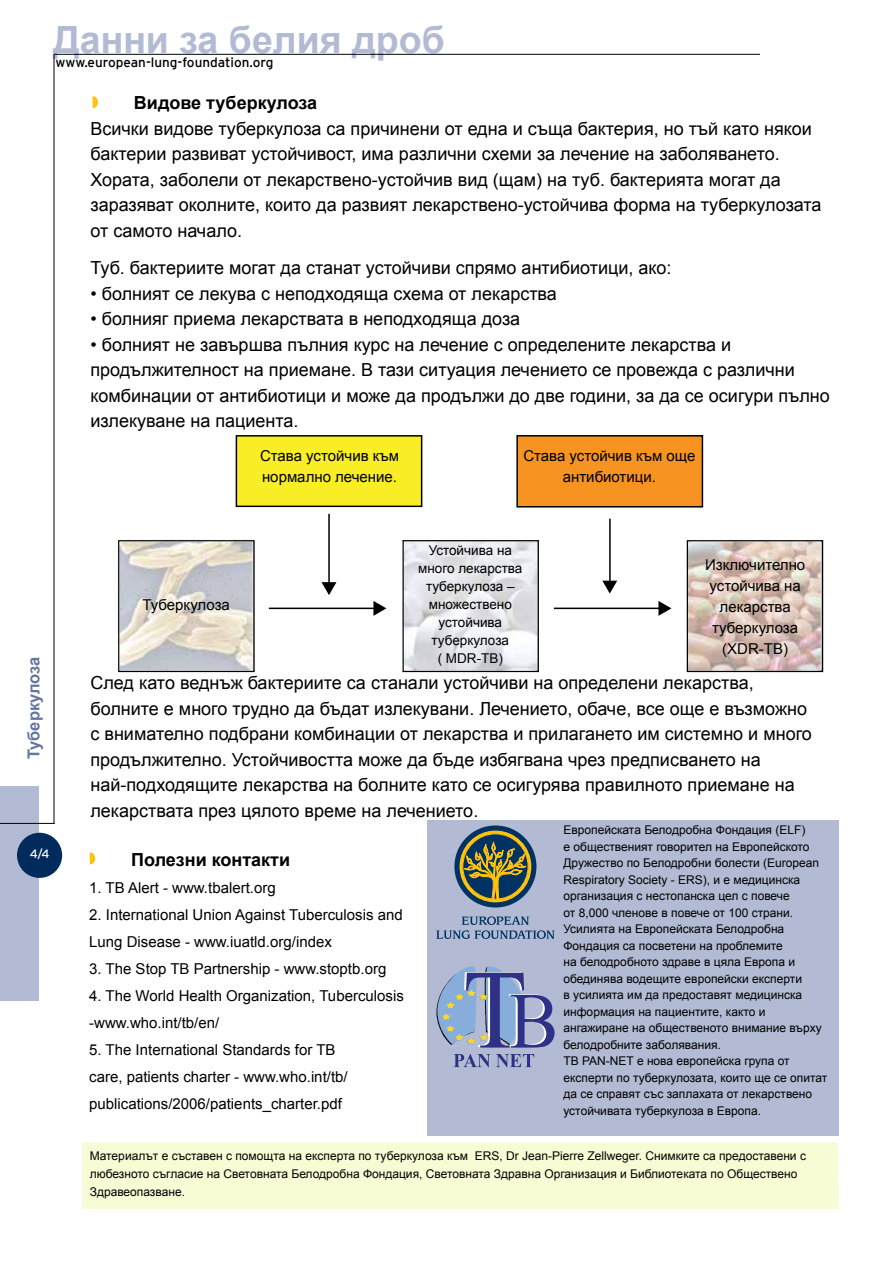
<style>
.page{position:relative;width:893px;height:1263px;background:#fff}
.page>*{position:absolute;margin:0;border:0;box-sizing:border-box;transform-origin:0 0}
.t1{font:700 37.5px "Arial";color:#b2bbd3}
.t2{font:18px/25.5px "Arial";color:#000}
.t3{font:700 18px "Arial";color:#000}
.t4{font:700 16.5px "Arial";letter-spacing:-.005em;color:#62779f}
.t5{font:15px/21px "Arial";color:#000}
.t6{font:13.5px/18px "Arial";color:#000;text-align:center}
.t7{font:13.5px "Interstate";color:#000}
.t8{font:12px/16.5px "Arial";color:#000}
.t9{font:12px "Interstate";color:#fff}
</style>
<div class="page">
<div style="left:0;top:786px;width:38px;height:214px;background:#b2bbd3"></div>
<div style="left:17px;top:833px;width:45px;height:45px;background:#002b5c;border-radius:50%"></div>
<hr style="left:54px;top:54px;width:1px;height:769px;background:#000">
<hr style="left:54px;top:54px;width:706px;height:1px;background:#000">
<hr style="left:0;top:823px;width:55px;height:1px;background:#000">
<div style="left:428px;top:821px;width:411px;height:315px;background:#b2bbd3"></div>
<div style="left:82px;top:1142px;width:757px;height:67px;background:#f7fcd5"></div>
<svg style="left:454px;top:825px;width:82px;height:82px"></svg>
<svg style="left:436px;top:916px;width:119px;height:23px"></svg>
<svg style="left:460px;top:831px;width:71px;height:71px;background:#656e4d"></svg>
<svg style="left:436px;top:966px;width:88px;height:79px"></svg>
<img style="left:454px;top:1054px;width:80px;height:13px">
<img style="left:524px;top:995px;width:31px;height:52px">
<img style="left:464px;top:972px;width:58px;height:73px">
<img style="left:466px;top:973px;width:58px;height:74px">
<img style="left:686px;top:540px;width:135px;height:132px">
<div style="left:517px;top:435px;width:185px;height:72px;background:#f79421"></div>
<div style="left:516px;top:435px;width:187px;height:72px;border:2px solid #000"></div>
<hr style="left:554px;top:608px;width:107px;height:1px;background:#000">
<svg style="left:658px;top:601px;width:13px;height:15px"></svg>
<svg style="left:118px;top:435px;width:421px;height:237px"></svg>
<hr style="left:609px;top:519px;width:2px;height:66px;background:#000">
<svg style="left:602px;top:581px;width:15px;height:13px"></svg>
<svg style="left:93px;top:96px;width:5px;height:12px"></svg>
<svg style="left:90px;top:852px;width:5px;height:12px"></svg>
<h1 class="t1" style="left:53px;top:15px;width:393px">Данни за белия дроб</h1>
<p class="t7" style="left:56px;top:54px;width:219px">www.european-lung-foundation.org</p>
<p class="t3" style="left:134px;top:91px;width:185px">Видове туберкулоза</p>
<p class="t2" style="left:90px;top:116px;width:733px">Всички видове туберкулоза са причинени от една и съща бактерия, но тъй като някои бактерии развиват устойчивост, има различни схеми за лечение на заболяването.<br>Хората, заболели от лекарствено-устойчив вид (щам) на туб. бактерията могат да заразяват околните, които да развият лекарствено-устойчива форма на туберкулозата от самото начало.</p>
<p class="t2" style="left:90px;top:255px;width:583px">Туб. бактериите могат да станат устойчиви спрямо антибиотици, ако:</p>
<p class="t2" style="left:90px;top:281px;width:468px">• болният се лекува с неподходяща схема от лекарства</p>
<p class="t2" style="left:90px;top:306px;width:431px">• болнияг приема лекарствата в неподходяща доза</p>
<p class="t2" style="left:90px;top:332px;width:741px">• болният не завършва пълния курс на лечение с определените лекарства и продължителност на приемане. В тази ситуация лечението се провежда с различни комбинации от антибиотици и може да продължи до две години, за да се осигури пълно излекуване на пациента.</p>
<p class="t4" style="left:23px;top:759px;width:104px;rotate:-90deg">Туберкулоза</p>
<p class="t9" style="left:30px;top:846px;width:21px">4/4</p>
<p class="t5" style="left:143px;top:595px;width:89px">Туберкулоза</p>
<p class="t5" style="left:260px;top:446px;width:141px">Става устойчив към нормално лечение.</p>
<p class="t5" style="left:523px;top:446px;width:174px;text-align:center">Става устойчив към още антибиотици.</p>
<p class="t6" style="left:418px;top:542px;width:106px">Устойчива на много лекарства туберкулоза – множествено устойчива туберкулоза<br>( MDR-TB)</p>
<p class="t5" style="left:705px;top:554px;width:102px;text-align:center">Изключително устойчива на лекарства туберкулоза (XDR-TB)</p>
<p class="t2" style="left:90px;top:670px;width:723px">След като веднъж бактериите са станали устойчиви на определени лекарства, болните е много трудно да бъдат излекувани. Лечението, обаче, все още е възможно с внимателно подбрани комбинации от лекарства и прилагането им системно и много продължително. Устойчивостта може да бъде избягвана чрез предписването на най-подходящите лекарства на болните като се осигурява правилното приемане на лекарствата през цялото време на лечението.</p>
<p class="t8" style="left:563px;top:822px;width:265px">Европейската Белодробна Фондация (ELF)<br>е общественият говорител на Европейското Дружество по Белодробни болести (European Respiratory Society - ERS), и е медицинска организация с нестопанска цел с повече<br>от 8,000 членове в повече от 100 страни.<br>Усилията на Европейската Белодробна Фондация са посветени на проблемите<br>на белодробното здраве в цяла Европа и обединява водещите европейски експерти<br>в усилията им да предоставят медицинска информация на пациентите, както и ангажиране на общественото внимание върху белодробните заболявания.<br>TB PAN-NET е нова европейска група от експерти по туберкулозата, които ще се опитат да се справят със заплахата от лекарствено устойчивата туберкулоза в Европа.</p>
<p class="t8" style="left:90px;top:1147px;width:718px;line-height:18px">Материалът е съставен с помощта на експерта по туберкулоза към ERS, Dr Jean-Pierre Zellweger. Снимките са предоставени с любезното съгласие на Световната Белодробна Фондация, Световната Здравна Организация и Библиотеката по Обществено<br>Здравеопазване.</p>
<p class="t3" style="left:131px;top:847px;width:160px">Полезни контакти</p>
<p class="t5" style="left:89px;top:877px;width:188px">1. TB Alert - www.tbalert.org</p>
<p class="t5" style="left:89px;top:901px;width:315px;line-height:27px">2. International Union Against Tuberculosis and<br>Lung Disease - www.iuatld.org/index</p>
<p class="t5" style="left:89px;top:958px;width:299px">3. The Stop TB Partnership - www.stoptb.org</p>
<p class="t5" style="left:89px;top:985px;width:316px">4. The World Health Organization, Tuberculosis</p>
<p class="t5" style="left:89px;top:1012px;width:132px">- www.who.int/tb/en/</p>
<p class="t5" style="left:89px;top:1036px;width:260px;line-height:27px">5. The International Standards for TB care, patients charter - www.who.int/tb/ publications/ 2006/patients_charter.pdf</p>
</div>
